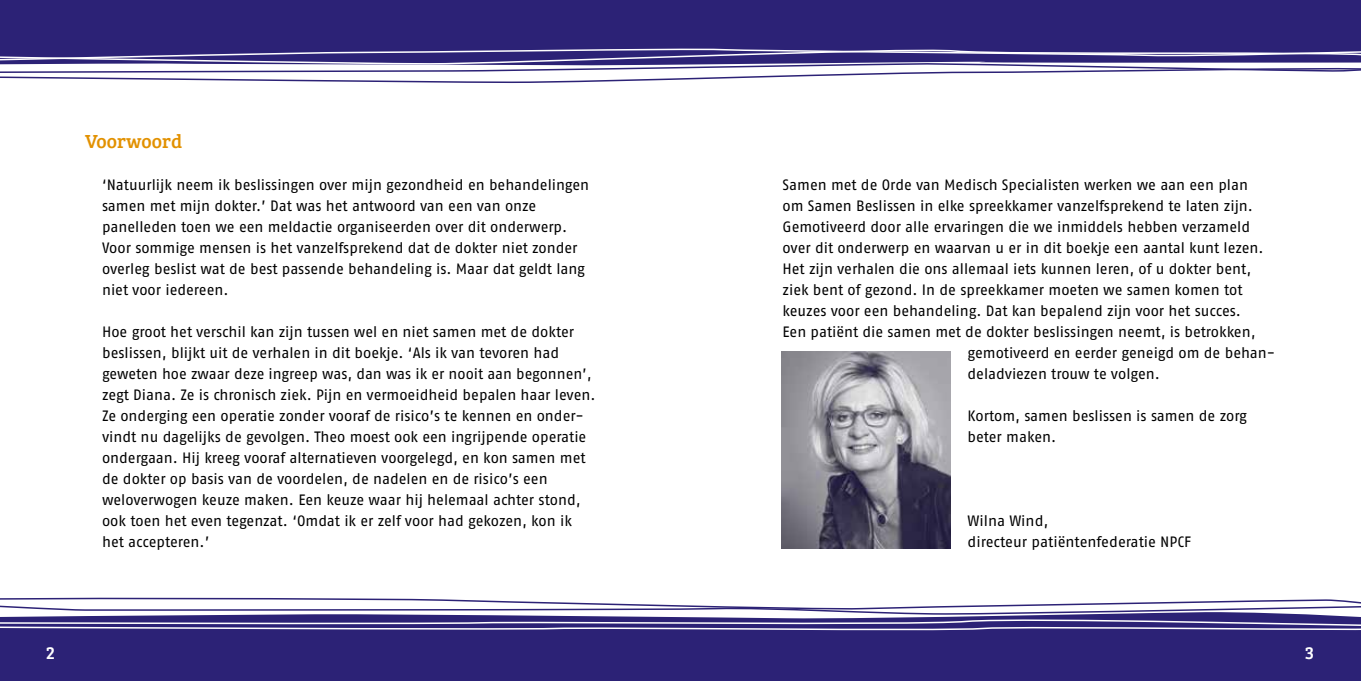
<style>
.page{position:relative;width:1361px;height:681px;background:#fff}
.page>*{position:absolute;margin:0;border:0;box-sizing:border-box;transform-origin:0 0}
.t1{font:19.5px "Bree Serif";color:#e29100}
.t2{font:18px "Bree Serif";color:#fff}
.t3{font:15px/21px "Fago No";letter-spacing:-.005em;color:#000}
</style>
<div class="page">
<div style="left:0;top:0;width:1361px;height:680px;background:#2c2276"></div>
<div style="left:0;top:84px;width:1361px;height:513px;background:#fff"></div>
<svg style="left:0;top:48px;width:1361px;height:36px"></svg>
<svg style="left:0;top:597px;width:1361px;height:34px"></svg>
<img style="left:782px;top:351px;width:168px;height:197px">
<h1 class="t1" style="left:85px;top:127px;width:99px">Voorwoord</h1>
<p class="t3" style="left:102px;top:174px;width:489px">‘Natuurlijk neem ik beslissingen over mijn gezondheid en behandelingen samen met mijn dokter.’ Dat was het antwoord van een van onze panelleden toen we een meldactie organiseerden over dit onderwerp.<br>Voor sommige mensen is het vanzelfsprekend dat de dokter niet zonder overleg beslist wat de best passende behandeling is. Maar dat geldt lang niet voor iedereen.</p>
<p class="t3" style="left:102px;top:321px;width:495px">Hoe groot het verschil kan zijn tussen wel en niet samen met de dokter beslissen, blijkt uit de verhalen in dit boekje. ‘Als ik van tevoren had geweten hoe zwaar deze ingreep was, dan was ik er nooit aan begonnen’, zegt Diana. Ze is chronisch ziek. Pijn en vermoeidheid bepalen haar leven.<br>Ze onderging een operatie zonder vooraf de risico’s te kennen en onder&shy;vindt nu dagelijks de gevolgen. Theo moest ook een ingrijpende operatie ondergaan. Hij kreeg vooraf alternatieven voorgelegd, en kon samen met de dokter op basis van de voordelen, de nadelen en de risico’s een weloverwogen keuze maken. Een keuze waar hij helemaal achter stond, ook toen het even tegenzat. ‘Omdat ik er zelf voor had gekozen, kon ik het accepteren.’</p>
<p class="t3" style="left:782px;top:174px;width:467px">Samen met de Orde van Medisch Specialisten werken we aan een plan</p>
<p class="t3" style="left:782px;top:195px;width:472px">om Samen Beslissen in elke spreekkamer vanzelfsprekend te laten zijn.</p>
<p class="t3" style="left:782px;top:216px;width:469px">Gemotiveerd door alle ervaringen die we inmiddels hebben verzameld</p>
<p class="t3" style="left:782px;top:237px;width:482px">over dit onderwerp en waarvan u er in dit boekje een aantal kunt lezen.</p>
<p class="t3" style="left:782px;top:258px;width:470px">Het zijn verhalen die ons allemaal iets kunnen leren, of u dokter bent,</p>
<p class="t3" style="left:782px;top:279px;width:461px">ziek bent of gezond. In de spreekkamer moeten we samen komen tot</p>
<p class="t3" style="left:782px;top:300px;width:460px">keuzes voor een behandeling. Dat kan bepalend zijn voor het succes.</p>
<p class="t3" style="left:782px;top:321px;width:474px">Een patiënt die samen met de dokter beslissingen neemt, is betrokken,</p>
<p class="t3" style="left:967px;top:342px;width:309px">gemotiveerd en eerder geneigd om de behan-</p>
<p class="t3" style="left:967px;top:363px;width:194px">deladviezen trouw te volgen.</p>
<p class="t3" style="left:967px;top:405px;width:281px">Kortom, samen beslissen is samen de zorg beter maken.</p>
<p class="t3" style="left:967px;top:510px;width:225px">Wilna Wind,<br>directeur patiëntenfederatie NPCF</p>
<p class="t2" style="left:46px;top:639px;width:11px">2</p>
<p class="t2" style="left:1304px;top:639px;width:11px">3</p>
</div>
